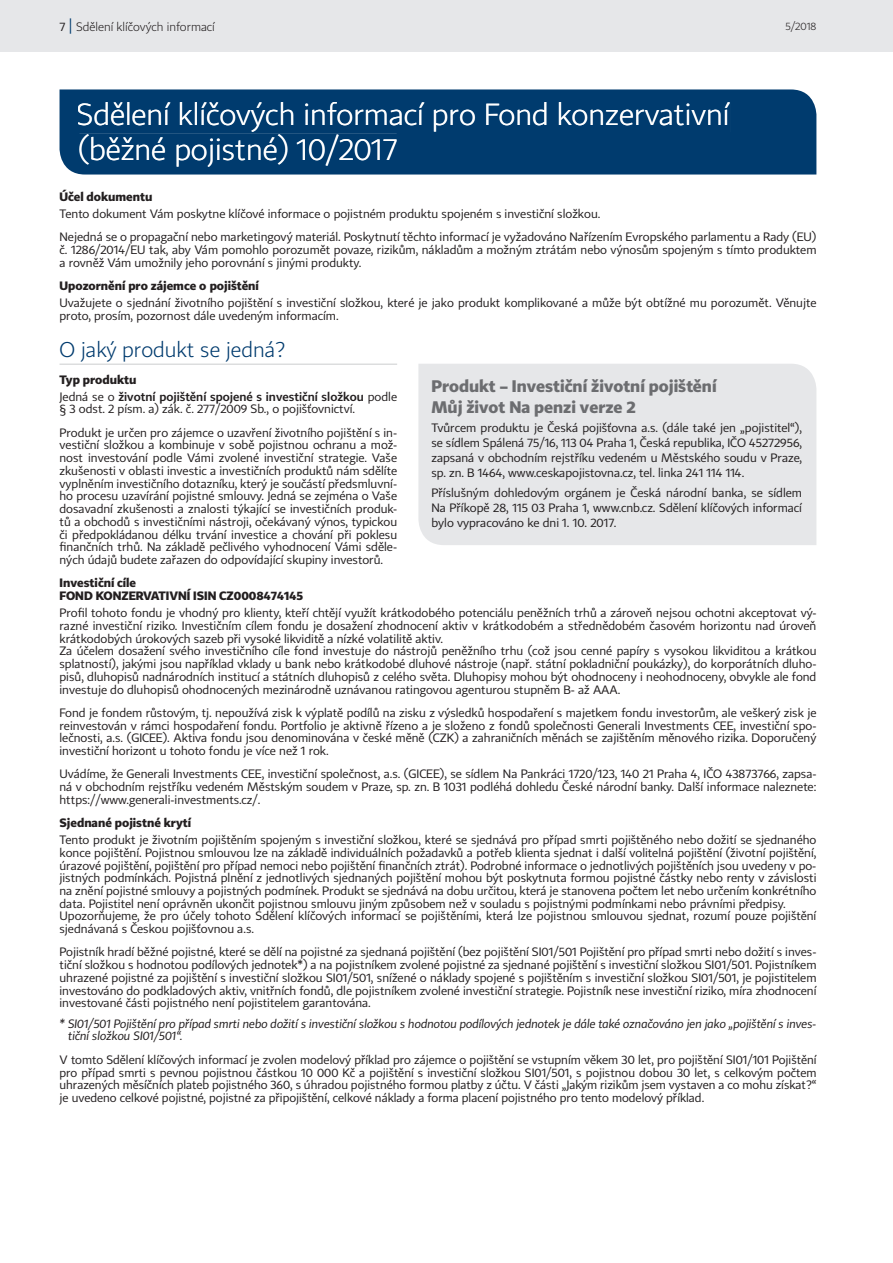
<style>
.page{position:relative;width:893px;height:1263px;background:#fff}
.page>*{position:absolute;margin:0;border:0;box-sizing:border-box;transform-origin:0 0}
.t1{font:30px/34.5px "CP Light";color:#fff}
.t2{font:21px "CP Light";color:#003b6e}
.t3{font:700 16.5px/21px "CP";color:#6c6d70}
.t4{font:12px/12.8px "CP";color:#231f20;text-align:justify}
.t5{font:italic 12px/12.8px "CP";color:#231f20}
.t6{font:700 12px/12.8px "CP";color:#231f20}
.t7{font:700 12px "CP Light";color:#231f20}
.t8{font:12px "CP Light";color:#231f20}
.t9{font:10.5px "CP Light";color:#231f20}
.s1{font-family:"CP"}
.s2{font-family:"CP";font-size:15px;color:#003b6e}
.s3{font-family:"CP";font-weight:400}
</style>
<div class="page">
<div style="left:0;top:0;width:893px;height:51px;background:#e6e7e9"></div>
<hr style="left:60px;top:364px;width:337px;height:1px;background:#d1d2d4">
<div style="left:60px;top:89px;width:756px;height:86px;background:#003b6e"></div>
<div style="left:78px;top:102px;width:652px;height:30px;background:#003b6e"></div>
<div style="left:80px;top:134px;width:317px;height:33px;background:#003b6e"></div>
<div style="left:418px;top:364px;width:398px;height:181px;background:#e6e7e9"></div>
<p class="t8" style="left:60px;top:20px;width:157px"><span class="s1">7</span> <span class="s2">|</span> Sdělení klíčových informací</p>
<p class="t9" style="left:785px;top:20px;width:33px">5/2018</p>
<h1 class="t1" style="left:77px;top:97px;width:654px">Sdělení klíčových informací pro Fond konzervativní (běžné pojistné) 10/2017</h1>
<p class="t6" style="left:60px;top:190px;width:95px">Účel dokumentu</p>
<p class="t4" style="left:60px;top:202px;width:758px;line-height:23.2px">Tento dokument Vám poskytne klíčové informace o pojistném produktu spojeném s investiční složkou.<br>Nejedná se o propagační nebo marketingový materiál. Poskytnutí těchto informací je vyžadováno Nařízením Evropského parlamentu a Rady (EU)</p>
<p class="t4" style="left:60px;top:243px;width:758px">č. 1286/2014/EU tak, aby Vám pomohlo porozumět povaze, rizikům, nákladům a možným ztrátám nebo výnosům spojeným s tímto produktem a rovněž Vám umožnily jeho porovnání s jinými produkty.</p>
<p class="t6" style="left:60px;top:279px;width:201px">Upozornění pro zájemce o pojištění</p>
<p class="t4" style="left:60px;top:296px;width:758px">Uvažujete o sjednání životního pojištění s investiční složkou, které je jako produkt komplikované a může být obtížné mu porozumět. Věnujte proto, prosím, pozornost dále uvedeným informacím.</p>
<h2 class="t2" style="left:60px;top:337px;width:227px">O jaký produkt se jedná?</h2>
<p class="t6" style="left:60px;top:373px;width:79px">Typ produktu</p>
<p class="t7" style="left:60px;top:389px;width:339px"><span class="s3">Jedná se o</span> životní pojištění spojené s investiční složkou <span class="s3">podle</span></p>
<p class="t4" style="left:60px;top:397px;width:339px;line-height:23.2px">§ 3 odst. 2 písm. a) zák. č. 277/2009 Sb., o pojišťovnictví.<br>Produkt je určen pro zájemce o uzavření životního pojištění s in-</p>
<p class="t4" style="left:60px;top:439px;width:339px">vestiční složkou a kombinuje v sobě pojistnou ochranu a mož&shy;nost investování podle Vámi zvolené investiční strategie. Vaše zkušenosti v oblasti investic a investičních produktů nám sdělíte vyplněním investičního dotazníku, který je součástí předsmluvní&shy;ho procesu uzavírání pojistné smlouvy. Jedná se zejména o Vaše dosavadní zkušenosti a znalosti týkající se investičních produk&shy;tů a obchodů s investičními nástroji, očekávaný výnos, typickou či předpokládanou délku trvání investice a chování při poklesu finančních trhů. Na základě pečlivého vyhodnocení Vámi sděle&shy;ných údajů budete zařazen do odpovídající skupiny investorů.</p>
<p class="t6" style="left:60px;top:576px;width:245px">Investiční cíle<br>FOND KONZERVATIVNÍ ISIN CZ0008474145</p>
<p class="t4" style="left:60px;top:606px;width:758px;text-align:left">Profil tohoto fondu je vhodný pro klienty, kteří chtějí využít krátkodobého potenciálu peněžních trhů a zároveň nejsou ochotni akceptovat vý&shy;razné investiční riziko. Investičním cílem fondu je dosažení zhodnocení aktiv v krátkodobém a střednědobém časovém horizontu nad úroveň krátkodobých úrokových sazeb při vysoké likviditě a nízké volatilitě aktiv.<br>Za účelem dosažení svého investičního cíle fond investuje do nástrojů peněžního trhu (což jsou cenné papíry s vysokou likviditou a krátkou splatností), jakými jsou například vklady u bank nebo krátkodobé dluhové nástroje (např. státní pokladniční poukázky), do korporátních dluho&shy;pisů, dluhopisů nadnárodních institucí a státních dluhopisů z celého světa. Dluhopisy mohou být ohodnoceny i neohodnoceny, obvykle ale fond investuje do dluhopisů ohodnocených mezinárodně uznávanou ratingovou agenturou stupněm B- až AAA.</p>
<p class="t4" style="left:60px;top:706px;width:758px">Fond je fondem růstovým, tj. nepoužívá zisk k výplatě podílů na zisku z výsledků hospodaření s majetkem fondu investorům, ale veškerý zisk je reinvestován v rámci hospodaření fondu. Portfolio je aktivně řízeno a je složeno z fondů společnosti Generali Investments CEE, investiční spo&shy;lečnosti, a.s. (GICEE). Aktiva fondu jsou denominována v české měně (CZK) a zahraničních měnách se zajištěním měnového rizika. Doporučený investiční horizont u tohoto fondu je více než 1 rok.</p>
<p class="t4" style="left:60px;top:767px;width:758px">Uvádíme, že Generali Investments CEE, investiční společnost, a.s. (GICEE), se sídlem Na Pankráci 1720/123, 140 21 Praha 4, IČO 43873766, zapsa&shy;ná v obchodním rejstříku vedeném Městským soudem v Praze, sp. zn. B 1031 podléhá dohledu České národní banky. Další informace naleznete: https://www.generali-investments.cz/.</p>
<p class="t6" style="left:60px;top:816px;width:133px">Sjednané pojistné krytí</p>
<p class="t4" style="left:60px;top:833px;width:758px;text-align:left">Tento produkt je životním pojištěním spojeným s investiční složkou, které se sjednává pro případ smrti pojištěného nebo dožití se sjednaného konce pojištění. Pojistnou smlouvou lze na základě individuálních požadavků a potřeb klienta sjednat i další volitelná pojištění (životní pojištění, úrazové pojištění, pojištění pro případ nemoci nebo pojištění finančních ztrát). Podrobné informace o jednotlivých pojištěních jsou uvedeny v po&shy;jistných podmínkách. Pojistná plnění z jednotlivých sjednaných pojištění mohou být poskytnuta formou pojistné částky nebo renty v závislosti na znění pojistné smlouvy a pojistných podmínek. Produkt se sjednává na dobu určitou, která je stanovena počtem let nebo určením konkrétního data. Pojistitel není oprávněn ukončit pojistnou smlouvu jiným způsobem než v souladu s pojistnými podmínkami nebo právními předpisy.<br>Upozorňujeme, že pro účely tohoto Sdělení klíčových informací se pojištěními, která lze pojistnou smlouvou sjednat, rozumí pouze pojištění sjednávaná s Českou pojišťovnou a.s.</p>
<p class="t4" style="left:60px;top:946px;width:758px">Pojistník hradí běžné pojistné, které se dělí na pojistné za sjednaná pojištění (bez pojištění SI01/501 Pojištění pro případ smrti nebo dožití s inves&shy;tiční složkou s hodnotou podílových jednotek*) a na pojistníkem zvolené pojistné za sjednané pojištění s investiční složkou SI01/501. Pojistníkem uhrazené pojistné za pojištění s investiční složkou SI01/501, snížené o náklady spojené s pojištěním s investiční složkou SI01/501, je pojistitelem investováno do podkladových aktiv, vnitřních fondů, dle pojistníkem zvolené investiční strategie. Pojistník nese investiční riziko, míra zhodnocení investované části pojistného není pojistitelem garantována.</p>
<p class="t5" style="left:68px;top:1017px;width:750px;text-indent:-9px">* SI01/501 Pojištění pro případ smrti nebo dožití s investiční složkou s hodnotou podílových jednotek je dále také označováno jen jako „pojištění s inves&shy;tiční složkou SI01/501“.</p>
<p class="t4" style="left:60px;top:1053px;width:758px">V tomto Sdělení klíčových informací je zvolen modelový příklad pro zájemce o pojištění se vstupním věkem 30 let, pro pojištění SI01/101 Pojištění pro případ smrti s pevnou pojistnou částkou 10 000 Kč a pojištění s investiční složkou SI01/501, s pojistnou dobou 30 let, s celkovým počtem uhrazených měsíčních plateb pojistného 360, s úhradou pojistného formou platby z účtu. V části „Jakým rizikům jsem vystaven a co mohu získat?“ je uvedeno celkové pojistné, pojistné za připojištění, celkové náklady a forma placení pojistného pro tento modelový příklad.</p>
<h3 class="t3" style="left:431px;top:375px;width:287px">Produkt – Investiční životní pojištění<br>Můj život Na penzi verze 2</h3>
<p class="t4" style="left:431px;top:420px;width:372px;line-height:15px">Tvůrcem produktu je Česká pojišťovna a.s. (dále také jen „pojistitel“), se sídlem Spálená 75/16, 113 04 Praha 1, Česká republika, IČO 45272956, zapsaná v obchodním rejstříku vedeném u Městského soudu v Praze, sp. zn. B 1464, www.ceskapojistovna.cz, tel. linka 241 114 114.</p>
<p class="t4" style="left:431px;top:485px;width:372px;line-height:15px">Příslušným dohledovým orgánem je Česká národní banka, se sídlem Na Příkopě 28, 115 03 Praha 1, www.cnb.cz. Sdělení klíčových informací bylo vypracováno ke dni 1. 10. 2017.</p>
</div>
